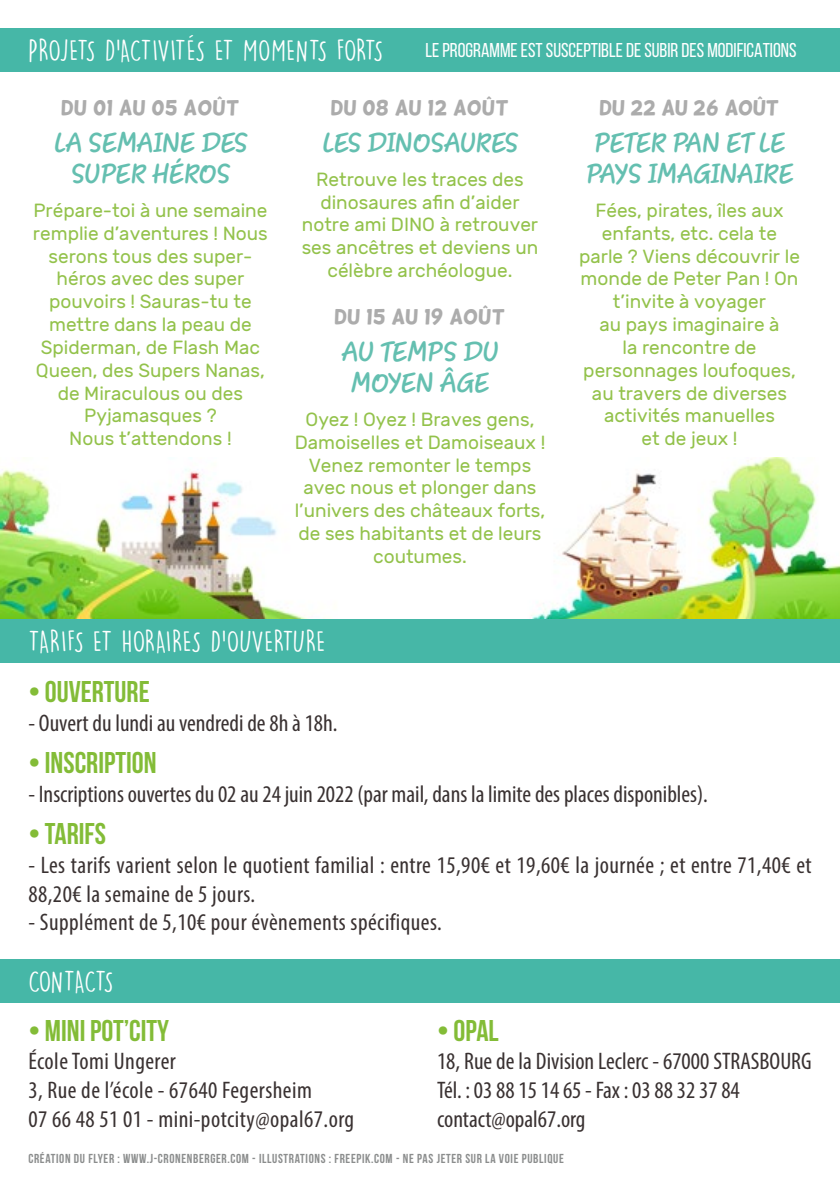
<style>
.page{position:relative;width:840px;height:1191px;background:#fff}
.page>*{position:absolute;margin:0;border:0;box-sizing:border-box;transform-origin:0 0}
.t1{font:700 30px "Bebas Neue";color:#83bc37}
.t2{font:28px "DK Lemon Yellow Sun";letter-spacing:-.02em;color:#fff}
.t3{font:26px/31.2px "Heart Warming";color:#64bfb0;text-align:center}
.t4{font:condensed 24px/28.8px "Myriad Pro";letter-spacing:.015em;color:#393131}
.t5{font:21px "Helsinki";color:#acacac}
.t6{font:21px "Helsinki";letter-spacing:-.02em;color:#acacac}
.t7{font:20px "Bebas Neue";color:#fff}
.t8{font:19px/22.8px "Rubik";color:#93c24b;text-align:center}
.t9{font:700 13px "Bebas Neue";letter-spacing:.05em;color:#8b8d8d}
</style>
<div class="page">
<img style="left:0;top:457px;width:839px;height:162px">
<div style="left:0;top:28px;width:839px;height:43px;background:#46b7a7"></div>
<div style="left:0;top:619px;width:839px;height:43px;background:#46b7a7"></div>
<div style="left:0;top:959px;width:839px;height:43px;background:#46b7a7"></div>
<h2 class="t2" style="left:28px;top:33px;width:356px">PROJETS D’ACTIVITÉS ET MOMENTS FORTS</h2>
<p class="t7" style="left:425px;top:40px;width:372px">LE PROGRAMME EST SUSCEPTIBLE DE SUBIR DES MODIFICATIONS</p>
<p class="t5" style="left:61px;top:96px;width:180px">DU 01 AU 05 AOÛT</p>
<h3 class="t3" style="left:54px;top:127px;width:195px">LA SEMAINE DES<br>SUPER HÉROS</h3>
<p class="t8" style="left:33px;top:200px;width:236px">Prépare-toi à une semaine remplie d’aventures ! Nous serons tous des super&shy;héros avec des super pouvoirs ! Sauras-tu te mettre dans la peau de<br>Spiderman, de Flash Mac<br>Queen, des Supers Nanas, de Miraculous ou des<br>Pyjamasques ?<br>Nous t’attendons !</p>
<p class="t5" style="left:330px;top:96px;width:180px">DU 08 AU 12 AOÛT</p>
<h3 class="t3" style="left:322px;top:127px;width:197px">LES DINOSAURES</h3>
<p class="t8" style="left:301px;top:168px;width:238px">Retrouve les traces des dinosaures afin d’aider notre ami DINO à retrouver ses ancêtres et deviens un célèbre archéologue.</p>
<p class="t5" style="left:334px;top:305px;width:172px">DU 15 AU 19 AOÛT</p>
<h3 class="t3" style="left:341px;top:336px;width:158px">AU TEMPS DU<br>MOYEN ÂGE</h3>
<p class="t8" style="left:294px;top:408px;width:252px">Oyez ! Oyez ! Braves gens,<br>Damoiselles et Damoiseaux !<br>Venez remonter le temps avec nous et plonger dans l’univers des châteaux forts, de ses habitants et de leurs coutumes.</p>
<h2 class="t2" style="left:28px;top:624px;width:298px">TARIFS ET HORAIRES D’OUVERTURE</h2>
<p class="t6" style="left:599px;top:96px;width:181px">DU 22 AU 26 AOÛT</p>
<h3 class="t3" style="left:585px;top:127px;width:209px">PETER PAN ET LE<br>PAYS IMAGINAIRE</h3>
<p class="t8" style="left:578px;top:200px;width:222px">Fées, pirates, îles aux enfants, etc. cela te parle ? Viens découvrir le monde de Peter Pan ! On t’invite à voyager<br>au pays imaginaire à<br>la rencontre de personnages loufoques, au travers de diverses activités manuelles<br>et de jeux !</p>
<h1 class="t1" style="left:28px;top:675px;width:123px">• OUVERTURE</h1>
<p class="t4" style="left:28px;top:708px;width:310px">- Ouvert du lundi au vendredi de 8h à 18h.</p>
<h1 class="t1" style="left:28px;top:746px;width:129px">• INSCRIPTION</h1>
<p class="t4" style="left:28px;top:779px;width:680px">- Inscriptions ouvertes du 02 au 24 juin 2022 (par mail, dans la limite des places disponibles).</p>
<h1 class="t1" style="left:28px;top:817px;width:79px">• TARIFS</h1>
<p class="t4" style="left:28px;top:850px;width:784px">- Les tarifs varient selon le quotient familial : entre 15,90€ et 19,60€ la journée ; et entre 71,40€ et<br>88,20€ la semaine de 5 jours.</p>
<p class="t4" style="left:28px;top:907px;width:415px">- Supplément de 5,10€ pour évènements spécifiques.</p>
<h2 class="t2" style="left:28px;top:964px;width:87px">CONTACTS</h2>
<h1 class="t1" style="left:28px;top:1013px;width:142px">• MINI POT’CITY</h1>
<p class="t4" style="left:28px;top:1046px;width:327px">École Tomi Ungerer<br>3, Rue de l’école - 67640 Fegersheim<br>07 66 48 51 01 - mini-potcity@opal67.org</p>
<h1 class="t1" style="left:437px;top:1013px;width:63px">• OPAL</h1>
<p class="t4" style="left:437px;top:1046px;width:376px">18, Rue de la Division Leclerc - 67000 STRASBOURG<br>Tél. : 03 88 15 14 65 - Fax : 03 88 32 37 84 contact@opal67.org</p>
<p class="t9" style="left:28px;top:1151px;width:536px">CRÉATION DU FLYER : WWW.J-CRONENBERGER.COM - ILLUSTRATIONS : FREEPIK.COM - NE PAS JETER SUR LA VOIE PUBLIQUE</p>
</div>
